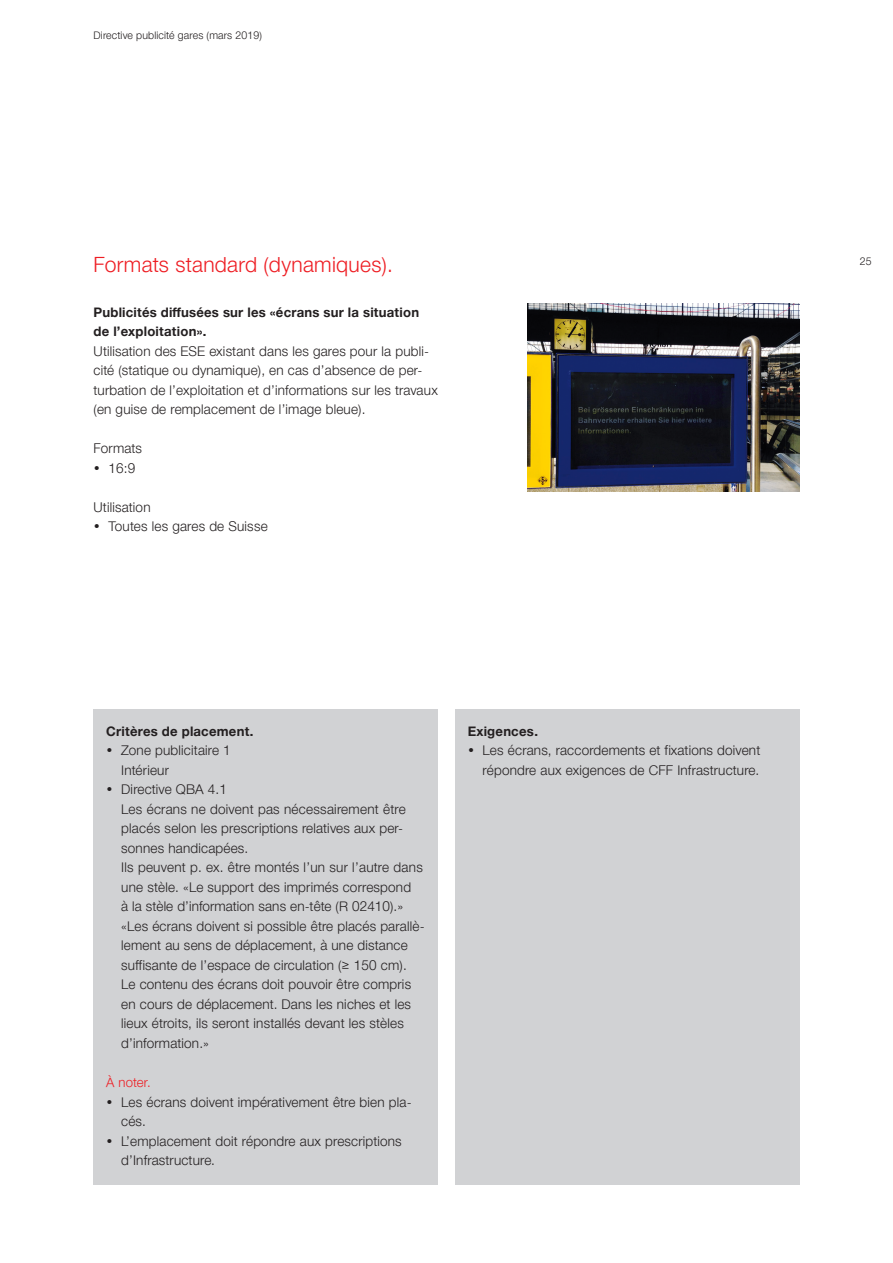
<style>
.page{position:relative;width:893px;height:1263px;background:#fff}
.page>*{position:absolute;margin:0;border:0;box-sizing:border-box;transform-origin:0 0}
.t1{font:300 21px "SBB";letter-spacing:.015em;color:#ee1d23}
.t2{font:300 13.5px/19.5px "SBB";letter-spacing:.015em;color:#231f20}
.t3{font:700 13.2px/19.5px "SBB";letter-spacing:.015em;color:#231f20}
.t4{font:300 13.2px "SBB";letter-spacing:.005em;color:#ee1d23}
.t5{font:300 10.5px "SBB";letter-spacing:.015em;color:#231f20}
</style>
<div class="page">
<div style="left:94px;top:709px;width:344px;height:475px;background:#d1d2d4"></div>
<div style="left:455px;top:709px;width:344px;height:475px;background:#d1d2d4"></div>
<img style="left:527px;top:304px;width:272px;height:188px">
<p class="t5" style="left:94px;top:28px;width:170px">Directive publicité gares (mars 2019)</p>
<h1 class="t1" style="left:94px;top:249px;width:301px">Formats standard (dynamiques).</h1>
<p class="t3" style="left:94px;top:302px;width:327px">Publicités diffusées sur les «écrans sur la situation de l’exploitation».</p>
<p class="t2" style="left:94px;top:340px;width:346px">Utilisation des ESE existant dans les gares pour la publi&shy;cité (statique ou dynamique), en cas d’absence de per&shy;turbation de l’exploitation et d’informations sur les travaux (en guise de remplacement de l’image bleue).</p>
<p class="t2" style="left:94px;top:438px;width:50px">Formats</p>
<p class="t2" style="left:94px;top:457px;width:43px">• 16:9</p>
<p class="t2" style="left:94px;top:496px;width:59px">Utilisation</p>
<p class="t2" style="left:94px;top:516px;width:176px">• Toutes les gares de Suisse</p>
<p class="t3" style="left:106px;top:721px;width:149px">Critères de placement.</p>
<p class="t2" style="left:121px;top:740px;width:111px;text-indent:-15px">• Zone publicitaire 1<br>Intérieur</p>
<p class="t2" style="left:121px;top:779px;width:305px;text-indent:-15px">• Directive QBA 4.1<br>Les écrans ne doivent pas nécessairement être placés selon les prescriptions relatives aux per&shy;sonnes handicapées.<br>Ils peuvent p. ex. être montés l’un sur l’autre dans une stèle. «Le support des imprimés correspond<br>à la stèle d’information sans en-tête (R 02410).» «Les écrans doivent si possible être placés parallè&shy;lement au sens de déplacement, à une distance suffisante de l’espace de circulation (≥ 150 cm).<br>Le contenu des écrans doit pouvoir être compris en cours de déplacement. Dans les niches et les lieux étroits, ils seront installés devant les stèles d’information.»</p>
<p class="t4" style="left:106px;top:1073px;width:46px">À noter.</p>
<p class="t2" style="left:121px;top:1091px;width:292px;text-indent:-15px">• Les écrans doivent impérativement être bien pla&shy;cés.</p>
<p class="t2" style="left:121px;top:1130px;width:282px;text-indent:-15px">• L’emplacement doit répondre aux prescriptions d’Infrastructure.</p>
<p class="t3" style="left:468px;top:721px;width:72px">Exigences.</p>
<p class="t2" style="left:468px;top:740px;width:294px;text-align:right">• Les écrans, raccordements et fixations doivent répondre aux exigences de CFF Infrastructure.</p>
<p class="t5" style="left:860px;top:253px;width:13px">25</p>
</div>
